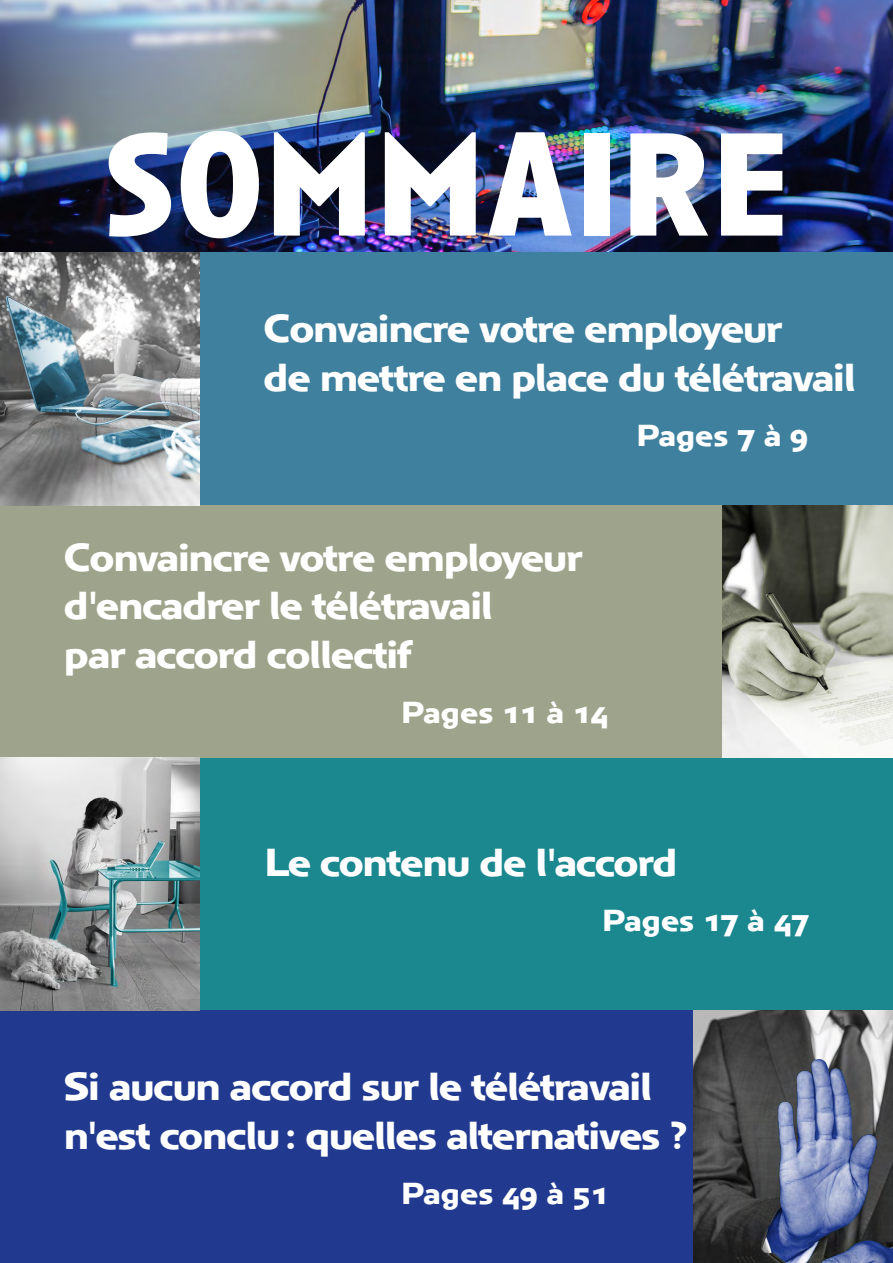
<style>
.page{position:relative;width:893px;height:1263px;background:#fff}
.page>*{position:absolute;margin:0;border:0;box-sizing:border-box;transform-origin:0 0}
.t1{font:700 151.5px "Anisette Pro";color:#fff}
.t2{font:700 40.5px/48.6px "Anisette Pro Petite";letter-spacing:-.03em;color:#fff}
.t3{font:700 31.5px "Anisette Pro Petite";color:#fff}
</style>
<div class="page">
<img style="left:0;top:0;width:893px;height:253px">
<div style="left:0;top:253px;width:893px;height:252px;background:#3e809e"></div>
<div style="left:0;top:758px;width:893px;height:252px;background:#1b878f"></div>
<div style="left:0;top:1010px;width:893px;height:253px;background:#213a8f"></div>
<div style="left:0;top:505px;width:893px;height:253px;background:#9ea38b"></div>
<img style="left:0;top:253px;width:200px;height:252px">
<img style="left:0;top:758px;width:200px;height:252px">
<img style="left:693px;top:1010px;width:200px;height:253px">
<img style="left:723px;top:505px;width:170px;height:253px">
<h1 class="t1" style="left:104px;top:79px;width:687px">SOMMAIRE</h1>
<p class="t2" style="left:264px;top:302px;width:594px">Convaincre votre employeur<br>de mettre en place du télétravail</p>
<p class="t3" style="left:637px;top:413px;width:173px">Pages 7 à 9</p>
<p class="t2" style="left:64px;top:530px;width:520px">Convaincre votre employeur d'encadrer le télétravail<br>par accord collectif</p>
<p class="t3" style="left:402px;top:690px;width:208px">Pages 11 à 14</p>
<p class="t2" style="left:265px;top:836px;width:414px">Le contenu de l'accord</p>
<p class="t3" style="left:602px;top:898px;width:208px">Pages 17 à 47</p>
<p class="t2" style="left:64px;top:1060px;width:626px">Si aucun accord sur le télétravail n'est conclu : quelles alternatives ?</p>
<p class="t3" style="left:402px;top:1171px;width:208px">Pages 49 à 51</p>
</div>
